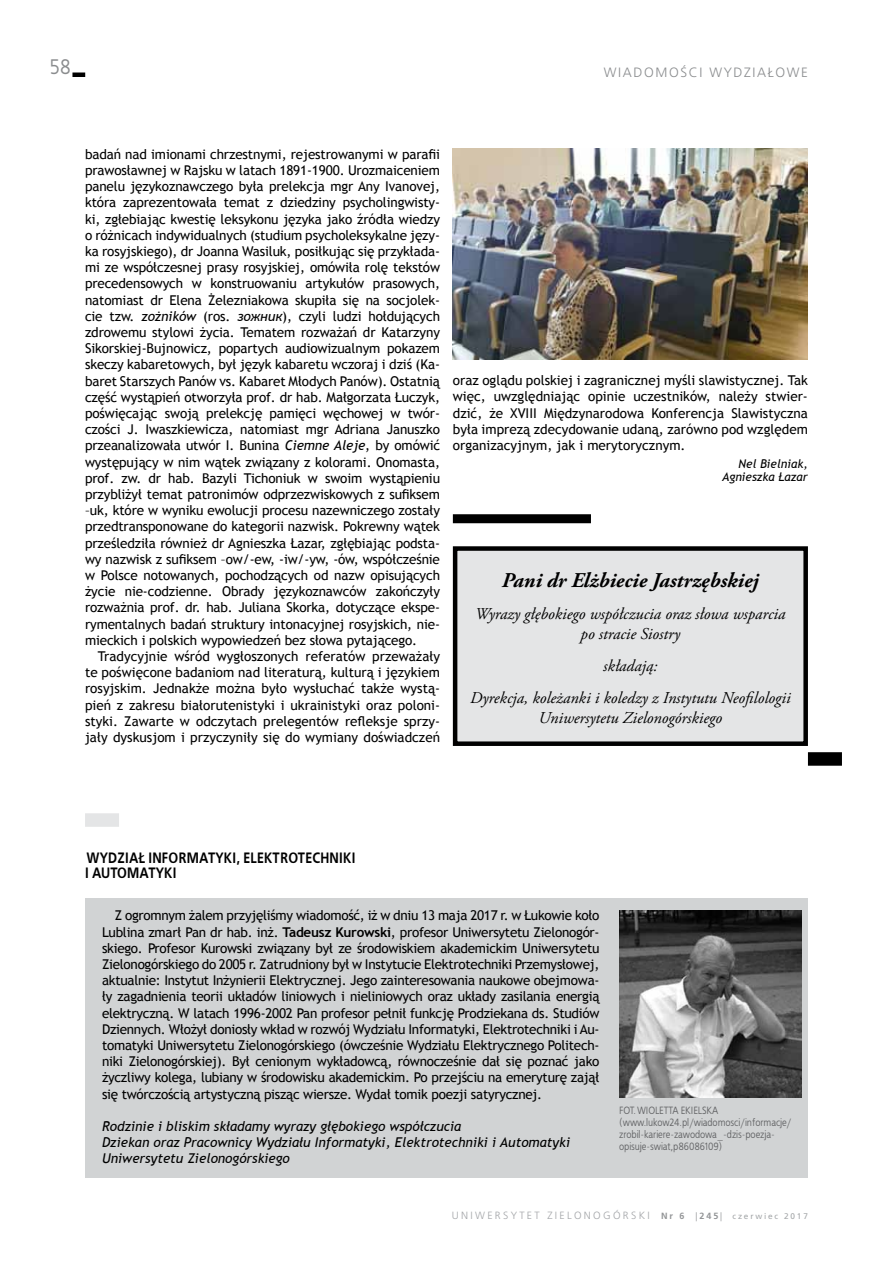
<style>
.page{position:relative;width:893px;height:1263px;background:#fff}
.page>*{position:absolute;margin:0;border:0;box-sizing:border-box;transform-origin:0 0}
.t1{font:italic 700 21px "Adobe Garamond Pro";color:#000}
.t2{font:21px "EFN Bureau OT";color:#8a8c8e}
.t3{font:italic 16.5px/19.5px "Adobe Garamond Pro";color:#000;text-align:center}
.t4{font:700 15px/15px "EFN Bureau OT";letter-spacing:.01em;color:#000}
.t5{font:13.5px/16.2px "Trebuchet MS";letter-spacing:-.005em;color:#000;text-align:justify}
.t6{font:italic 13.5px/16.2px "Trebuchet MS";color:#000}
.t7{font:300 13.5px "Frutiger LT Pro";letter-spacing:.12em;color:#8a8c8e}
.t8{font:italic 12px/13.5px "Trebuchet MS";color:#000;text-align:right}
.t9{font:10.5px/12px "EFN Bureau OT";color:#636466}
.t10{font:300 10.5px "Frutiger LT Pro";letter-spacing:.22em;color:#a3a5a8}
.s1{font-style:italic}
.s2{font-weight:700}
.s3{font-weight:700;font-size:9px;color:#939597}
.s4{font-size:9px;color:#939597}
.s5{font-weight:400;font-size:8.25px;color:#a4a7a9}
</style>
<div class="page">
<div style="left:72px;top:72px;width:13px;height:5px;background:#000"></div>
<div style="left:85px;top:898px;width:723px;height:280px;background:#d1d3d4"></div>
<div style="left:453px;top:514px;width:138px;height:9px;background:#000"></div>
<div style="left:455px;top:548px;width:351px;height:196px;background:#e4e5e6"></div>
<div style="left:453px;top:546px;width:355px;height:200px;border:4px solid #000"></div>
<img style="left:453px;top:149px;width:355px;height:210px">
<div style="left:808px;top:752px;width:34px;height:14px;background:#000"></div>
<div style="left:85px;top:813px;width:34px;height:14px;background:#e4e5e6"></div>
<img style="left:619px;top:910px;width:182px;height:187px">
<h1 class="t2" style="left:50px;top:55px;width:22px">58</h1>
<p class="t7" style="left:604px;top:65px;width:105px">WIADOMOŚCIWY</p>
<p class="t7" style="left:734px;top:65px;width:54px">DZIAŁOWE</p>
<p class="t5" style="left:85px;top:146px;width:357px">badań nad imionami chrzestnymi, rejestrowanymi w parafii prawosławnej w Rajsku w latach 1891-1900. Urozmaiceniem panelu językoznawczego była prelekcja mgr Any Ivanovej, która zaprezentowała temat z dziedziny psycholingwisty&shy;ki, zgłebiając kwestię leksykonu języka jako źródła wiedzy o różnicach indywidualnych (studium psycholeksykalne języ&shy;ka rosyjskiego), dr Joanna Wasiluk, posiłkując się przykłada&shy;mi ze współczesnej prasy rosyjskiej, omówiła rolę tekstów precedensowych w konstruowaniu artykułów prasowych, natomiast dr Elena Żelezniakowa skupiła się na socjolek&shy;cie tzw. <span class="s1">zożników</span> (ros. <span class="s1">зожник</span>), czyli ludzi hołdujących zdrowemu stylowi życia. Tematem rozważań dr Katarzyny Sikorskiej-Bujnowicz, popartych audiowizualnym pokazem skeczy kabaretowych, był język kabaretu wczoraj i dziś (Ka&shy;baret Starszych Panów vs. Kabaret Młodych Panów). Ostatnią część wystąpień otworzyła prof. dr hab. Małgorzata Łuczyk, poświęcając swoją prelekcję pamięci węchowej w twór&shy;czości J. Iwaszkiewicza, natomiast mgr Adriana Januszko przeanalizowała utwór I. Bunina <span class="s1">Ciemne Aleje</span>, by omówić występujący w nim wątek związany z kolorami. Onomasta, prof. zw. dr hab. Bazyli Tichoniuk w swoim wystąpieniu przybliżył temat patronimów odprzezwiskowych z sufiksem –uk, które w wyniku ewolucji procesu nazewniczego zostały przedtransponowane do kategorii nazwisk. Pokrewny wątek prześledziła również dr Agnieszka Łazar, zgłębiając podsta&shy;wy nazwisk z sufiksem –ow/-ew, -iw/-yw, -ów, współcześnie w Polsce notowanych, pochodzących od nazw opisujących życie nie-codzienne. Obrady językoznawców zakończyły rozważnia prof. dr. hab. Juliana Skorka, dotyczące ekspe&shy;rymentalnych badań struktury intonacyjnej rosyjskich, nie&shy;mieckich i polskich wypowiedzeń bez słowa pytającego.</p>
<p class="t5" style="left:85px;top:648px;width:357px;text-indent:13px">Tradycyjnie wśród wygłoszonych referatów przeważały te poświęcone badaniom nad literaturą, kulturą i językiem rosyjskim. Jednakże można było wysłuchać także wystą&shy;pień z zakresu białorutenistyki i ukrainistyki oraz poloni&shy;styki. Zawarte w odczytach prelegentów refleksje sprzy&shy;jały dyskusjom i przyczyniły się do wymiany doświadczeń</p>
<p class="t5" style="left:453px;top:372px;width:357px">oraz oglądu polskiej i zagranicznej myśli slawistycznej. Tak więc, uwzględniając opinie uczestników, należy stwier&shy;dzić, że XVIII Międzynarodowa Konferencja Slawistyczna była imprezą zdecydowanie udaną, zarówno pod względem organizacyjnym, jak i merytorycznym.</p>
<p class="t8" style="left:722px;top:457px;width:87px">Nel Bielniak,<br>Agnieszka Łazar</p>
<h1 class="t1" style="left:502px;top:568px;width:258px">Pani dr Elżbiecie Jastrzębskiej</h1>
<p class="t3" style="left:475px;top:605px;width:312px">Wyrazy głębokiego współczucia oraz słowa wsparcia po stracie Siostry</p>
<p class="t3" style="left:470px;top:650px;width:322px;line-height:32.2px">składają:<br>Dyrekcja, koleżanki i koledzy z Instytutu Neofilologii</p>
<p class="t3" style="left:539px;top:708px;width:185px">Uniwersytetu Zielonogórskiego</p>
<p class="t4" style="left:85px;top:851px;width:272px">WYDZIAŁ INFORMATYKI, ELEKTROTECHNIKI<br>I AUTOMATYKI</p>
<p class="t5" style="left:102px;top:908px;width:499px;text-indent:13px">Z ogromnym żalem przyjęliśmy wiadomość, iż w dniu 13 maja 2017 r. w Łukowie koło Lublina zmarł Pan dr hab. inż. <span class="s2">Tadeusz Kurowski</span>, profesor Uniwersytetu Zielonogór&shy;skiego. Profesor Kurowski związany był ze środowiskiem akademickim Uniwersytetu Zielonogórskiego do 2005 r. Zatrudniony był w Instytucie Elektrotechniki Przemysłowej, aktualnie: Instytut Inżynierii Elektrycznej. Jego zainteresowania naukowe obejmowa&shy;ły zagadnienia teorii układów liniowych i nieliniowych oraz układy zasilania energią elektryczną. W latach 1996-2002 Pan profesor pełnił funkcję Prodziekana ds. Studiów Dziennych. Włożył doniosły wkład w rozwój Wydziału Informatyki, Elektrotechniki i Au&shy;tomatyki Uniwersytetu Zielonogórskiego (ówcześnie Wydziału Elektrycznego Politech&shy;niki Zielonogórskiej). Był cenionym wykładowcą, równocześnie dał się poznać jako życzliwy kolega, lubiany w środowisku akademickim. Po przejściu na emeryturę zajął się twórczością artystyczną pisząc wiersze. Wydał tomik poezji satyrycznej.</p>
<p class="t6" style="left:102px;top:1118px;width:470px">Rodzinie i bliskim składamy wyrazy głębokiego współczucia<br>Dziekan oraz Pracownicy Wydziału Informatyki, Elektrotechniki i Automatyki<br>Uniwersytetu Zielonogórskiego</p>
<p class="t9" style="left:619px;top:1104px;width:174px">fot. Wioletta Ekielska (www.lukow24.pl/wiadomosci/informacje/ zrobil-kariere-zawodowa_-dzis-poezja&shy;opisuje-swiat,p86086109)</p>
<p class="t10" style="left:452px;top:1209px;width:357px">UNIWERSYTET ZIELONOGÓRSKI <span class="s3">Nr 6</span> <span class="s4">|</span><span class="s3">245</span><span class="s4">|</span> <span class="s5">czerwiec 2017</span></p>
</div>
